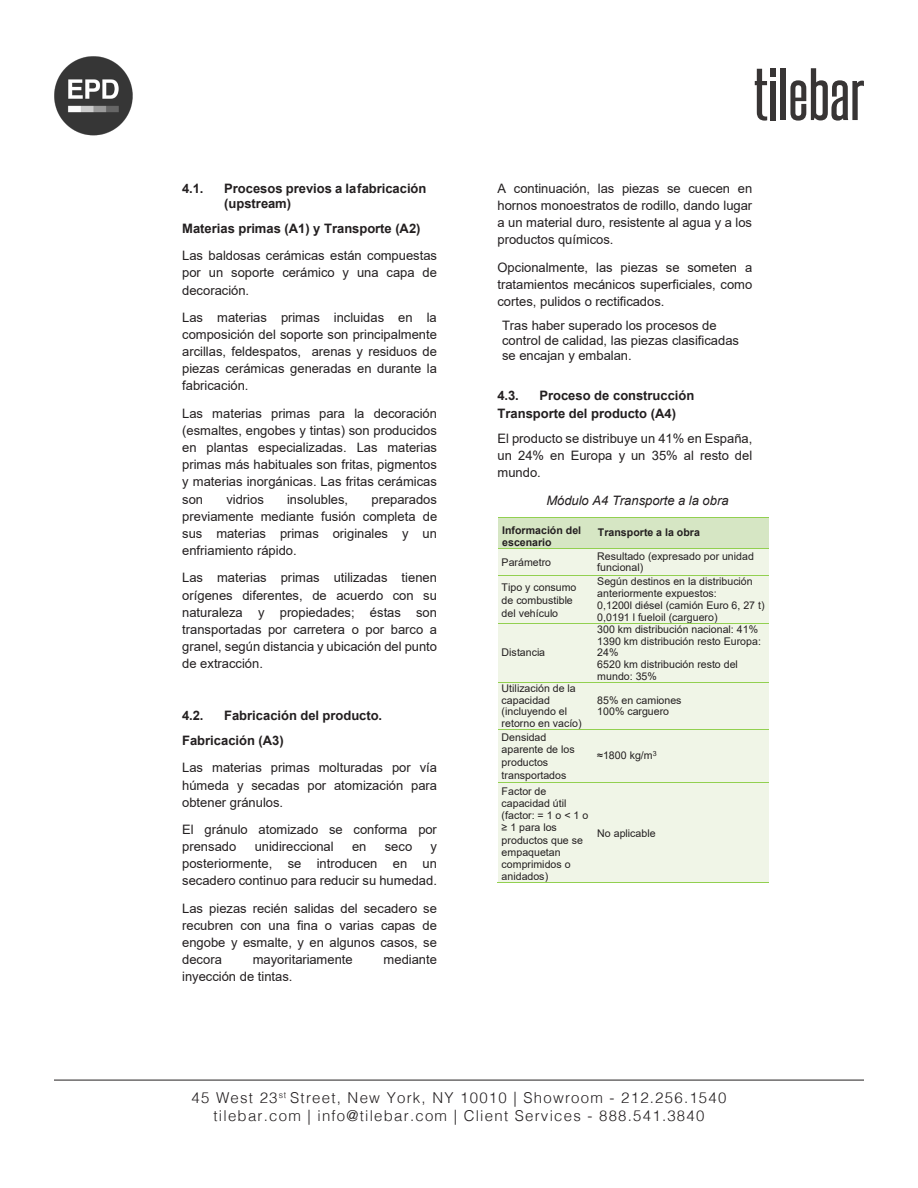
<style>
.page{position:relative;width:918px;height:1188px;background:#fff}
.page>*{position:absolute;margin:0;border:0;box-sizing:border-box;transform-origin:0 0}
.t1{font:300 15px/18px "Helvetica";letter-spacing:.08em;color:#231f20;text-align:center}
.t2{font:13.05px/17.1px "Arial";color:#231f20;text-align:justify}
.t3{font:700 13.05px/14.9px "Arial";color:#231f20}
.t4{font:italic 13.05px "Arial";color:#231f20}
.t5{font:10.65px/11.7px "Arial";letter-spacing:.005em;color:#231f20}
.t6{font:700 10.65px/12.1px "Arial";color:#231f20}
.s1{font-weight:700}
</style>
<div class="page">
<hr style="left:54px;top:1080px;width:810px;height:1px;background:#231f20">
<div style="left:770px;top:68px;width:6px;height:8px;background:#383535"></div>
<svg style="left:755px;top:69px;width:12px;height:52px"></svg>
<div style="left:770px;top:81px;width:6px;height:39px;background:#383535"></div>
<div style="left:781px;top:68px;width:5px;height:52px;background:#383535"></div>
<svg style="left:790px;top:68px;width:74px;height:53px"></svg>
<img style="left:54px;top:56px;width:79px;height:80px">
<div style="left:498px;top:517px;width:96px;height:19px;background:#d6e6c4"></div>
<div style="left:498px;top:536px;width:96px;height:12px;background:#d6e6c4"></div>
<div style="left:594px;top:517px;width:175px;height:31px;background:#d6e6c4"></div>
<hr style="left:498px;top:517px;width:96px;height:1px;background:#92d050">
<hr style="left:594px;top:517px;width:175px;height:1px;background:#92d050">
<div style="left:498px;top:549px;width:96px;height:26px;background:#f0f5e7"></div>
<div style="left:594px;top:549px;width:175px;height:26px;background:#f0f5e7"></div>
<hr style="left:498px;top:548px;width:96px;height:1px;background:#92d050">
<hr style="left:594px;top:548px;width:175px;height:1px;background:#92d050">
<div style="left:498px;top:576px;width:96px;height:47px;background:#f0f5e7"></div>
<div style="left:594px;top:576px;width:175px;height:12px;background:#f0f5e7"></div>
<div style="left:594px;top:588px;width:175px;height:11px;background:#f0f5e7"></div>
<div style="left:594px;top:599px;width:175px;height:12px;background:#f0f5e7"></div>
<div style="left:594px;top:611px;width:175px;height:12px;background:#f0f5e7"></div>
<hr style="left:498px;top:575px;width:96px;height:1px;background:#92d050">
<hr style="left:594px;top:575px;width:175px;height:1px;background:#92d050">
<div style="left:498px;top:624px;width:96px;height:58px;background:#f0f5e7"></div>
<div style="left:594px;top:624px;width:175px;height:11px;background:#f0f5e7"></div>
<div style="left:594px;top:635px;width:175px;height:12px;background:#f0f5e7"></div>
<div style="left:594px;top:647px;width:175px;height:12px;background:#f0f5e7"></div>
<div style="left:594px;top:659px;width:175px;height:12px;background:#f0f5e7"></div>
<div style="left:594px;top:671px;width:175px;height:11px;background:#f0f5e7"></div>
<hr style="left:498px;top:623px;width:96px;height:1px;background:#92d050">
<hr style="left:594px;top:623px;width:175px;height:1px;background:#92d050">
<div style="left:498px;top:683px;width:96px;height:12px;background:#f0f5e7"></div>
<div style="left:498px;top:695px;width:96px;height:11px;background:#f0f5e7"></div>
<div style="left:498px;top:706px;width:96px;height:12px;background:#f0f5e7"></div>
<div style="left:498px;top:718px;width:96px;height:11px;background:#f0f5e7"></div>
<div style="left:594px;top:683px;width:175px;height:46px;background:#f0f5e7"></div>
<hr style="left:498px;top:682px;width:96px;height:1px;background:#92d050">
<hr style="left:594px;top:682px;width:175px;height:1px;background:#92d050">
<div style="left:498px;top:730px;width:96px;height:13px;background:#f0f5e7"></div>
<div style="left:498px;top:743px;width:96px;height:13px;background:#f0f5e7"></div>
<div style="left:498px;top:756px;width:96px;height:13px;background:#f0f5e7"></div>
<div style="left:498px;top:769px;width:96px;height:13px;background:#f0f5e7"></div>
<div style="left:594px;top:730px;width:175px;height:52px;background:#f0f5e7"></div>
<hr style="left:498px;top:729px;width:96px;height:1px;background:#92d050">
<hr style="left:594px;top:729px;width:175px;height:1px;background:#92d050">
<div style="left:498px;top:782px;width:96px;height:15px;background:#f0f5e7"></div>
<div style="left:498px;top:797px;width:96px;height:12px;background:#f0f5e7"></div>
<div style="left:498px;top:809px;width:96px;height:12px;background:#f0f5e7"></div>
<div style="left:498px;top:821px;width:96px;height:13px;background:#f0f5e7"></div>
<div style="left:498px;top:834px;width:96px;height:12px;background:#f0f5e7"></div>
<div style="left:498px;top:846px;width:96px;height:12px;background:#f0f5e7"></div>
<div style="left:498px;top:858px;width:96px;height:12px;background:#f0f5e7"></div>
<div style="left:498px;top:870px;width:96px;height:12px;background:#f0f5e7"></div>
<div style="left:594px;top:782px;width:175px;height:100px;background:#f0f5e7"></div>
<hr style="left:498px;top:782px;width:96px;height:1px;background:#92d050">
<hr style="left:594px;top:782px;width:175px;height:1px;background:#92d050">
<hr style="left:497px;top:882px;width:97px;height:1px;background:#92d050">
<hr style="left:593px;top:882px;width:176px;height:1px;background:#92d050">
<p class="t3" style="left:182px;top:181px;width:23px">4.1.</p>
<p class="t3" style="left:224px;top:181px;width:204px">Procesos previos a lafabricación (upstream)</p>
<p class="t2" style="left:182px;top:215px;width:256px;line-height:27.5px"><span class="s1">Materias primas (A1) y Transporte (A2)<br></span>Las baldosas cerámicas están compuestas</p>
<p class="t2" style="left:182px;top:264px;width:256px">por un soporte cerámico y una capa de decoración.</p>
<p class="t2" style="left:182px;top:309px;width:256px">Las materias primas incluidas en la composición del soporte son principalmente arcillas, feldespatos, arenas y residuos de piezas cerámicas generadas en durante la fabricación.</p>
<p class="t2" style="left:182px;top:405px;width:256px">Las materias primas para la decoración (esmaltes, engobes y tintas) son producidos en plantas especializadas. Las materias primas más habituales son fritas, pigmentos y materias inorgánicas. Las fritas cerámicas son</p>
<p class="t2" style="left:182px;top:490px;width:257px;text-indent:189px">preparados previamente mediante fusión completa de sus materias primas originales y un enfriamiento rápido.</p>
<p class="t2" style="left:182px;top:569px;width:256px">Las materias primas utilizadas tienen orígenes diferentes, de acuerdo con su naturaleza y propiedades; éstas son transportadas por carretera o por barco a granel, según distancia y ubicación del punto de extracción.</p>
<p class="t2" style="left:226px;top:490px;width:39px">vidrios</p>
<p class="t2" style="left:287px;top:490px;width:62px">insolubles,</p>
<p class="t3" style="left:182px;top:703px;width:202px;line-height:25.2px;text-indent:42px">Fabricación del producto.<br>Fabricación (A3)</p>
<p class="t2" style="left:182px;top:759px;width:256px">Las materias primas molturadas por vía húmeda y secadas por atomización para obtener gránulos.</p>
<p class="t2" style="left:182px;top:821px;width:256px">El gránulo atomizado se conforma por prensado</p>
<p class="t3" style="left:182px;top:708px;width:23px">4.2.</p>
<p class="t2" style="left:255px;top:838px;width:81px">unidireccional</p>
<p class="t2" style="left:352px;top:838px;width:16px">en</p>
<p class="t2" style="left:385px;top:838px;width:29px">seco</p>
<p class="t2" style="left:182px;top:838px;width:256px;text-indent:248px">y posteriormente, se introducen en un secadero continuo para reducir su humedad.</p>
<p class="t2" style="left:182px;top:900px;width:256px">Las piezas recién salidas del secadero se recubren con una fina o varias capas de engobe y esmalte, y en algunos casos, se decora</p>
<p class="t2" style="left:253px;top:951px;width:102px">mayoritariamente</p>
<p class="t2" style="left:384px;top:951px;width:55px">mediante</p>
<p class="t2" style="left:182px;top:968px;width:112px">inyección de tintas.</p>
<p class="t2" style="left:497px;top:180px;width:256px">A continuación, las piezas se cuecen en hornos monoestratos de rodillo, dando lugar a un material duro, resistente al agua y a los productos químicos.</p>
<p class="t2" style="left:497px;top:258px;width:256px">Opcionalmente, las piezas se someten a tratamientos mecánicos superficiales, como cortes, pulidos o rectificados.</p>
<p class="t2" style="left:502px;top:318px;width:239px;line-height:14.9px;text-align:left">Tras haber superado los procesos de control de calidad, las piezas clasificadas se encajan y embalan.</p>
<p class="t3" style="left:498px;top:388px;width:23px">4.3.</p>
<p class="t3" style="left:498px;top:386px;width:198px;line-height:18.3px;text-indent:42px">Proceso de construcción<br>Transporte del producto (A4)</p>
<p class="t2" style="left:498px;top:430px;width:256px">El producto se distribuye un 41% en España, un 24% en Europa y un 35% al resto del mundo.</p>
<p class="t4" style="left:546px;top:492px;width:184px">Módulo A4 Transporte a la obra</p>
<p class="t6" style="left:502px;top:524px;width:80px">Información del escenario</p>
<p class="t6" style="left:598px;top:526px;width:103px">Transporte a la obra</p>
<p class="t5" style="left:502px;top:557px;width:51px">Parámetro</p>
<p class="t5" style="left:597px;top:550px;width:158px">Resultado (expresado por unidad funcional)</p>
<p class="t5" style="left:502px;top:580px;width:76px;line-height:12.9px">Tipo y consumo de combustible del vehículo</p>
<p class="t5" style="left:597px;top:576px;width:169px">Según destinos en la distribución anteriormente expuestos:<br>0,1200l diésel (camión Euro 6, 27 t)<br>0,0191 l fueloil (carguero)</p>
<p class="t5" style="left:502px;top:647px;width:45px">Distancia</p>
<p class="t5" style="left:597px;top:623px;width:165px">300 km distribución nacional: 41%<br>1390 km distribución resto Europa:<br>24%<br>6520 km distribución resto del mundo: 35%</p>
<p class="t5" style="left:502px;top:683px;width:82px">Utilización de la capacidad (incluyendo el retorno en vacío)</p>
<p class="t5" style="left:597px;top:694px;width:86px">85% en camiones<br>100% carguero</p>
<p class="t5" style="left:502px;top:730px;width:75px;line-height:12.9px">Densidad aparente de los productos transportados</p>
<p class="t5" style="left:597px;top:750px;width:61px">≈1800 kg/m<sup>3</sup></p>
<p class="t5" style="left:502px;top:785px;width:88px;line-height:12.1px">Factor de capacidad útil (factor: = 1 o &lt; 1 o ≥ 1 para los productos que se empaquetan comprimidos o anidados)</p>
<p class="t5" style="left:597px;top:828px;width:60px">No aplicable</p>
<p class="t1" style="left:192px;top:1087px;width:536px">45 West 23<sup>st</sup> Street, New York, NY 10010 | Showroom - 212.256.1540 tilebar.com | info@tilebar.com | Client Services - 888.541.3840</p>
</div>
